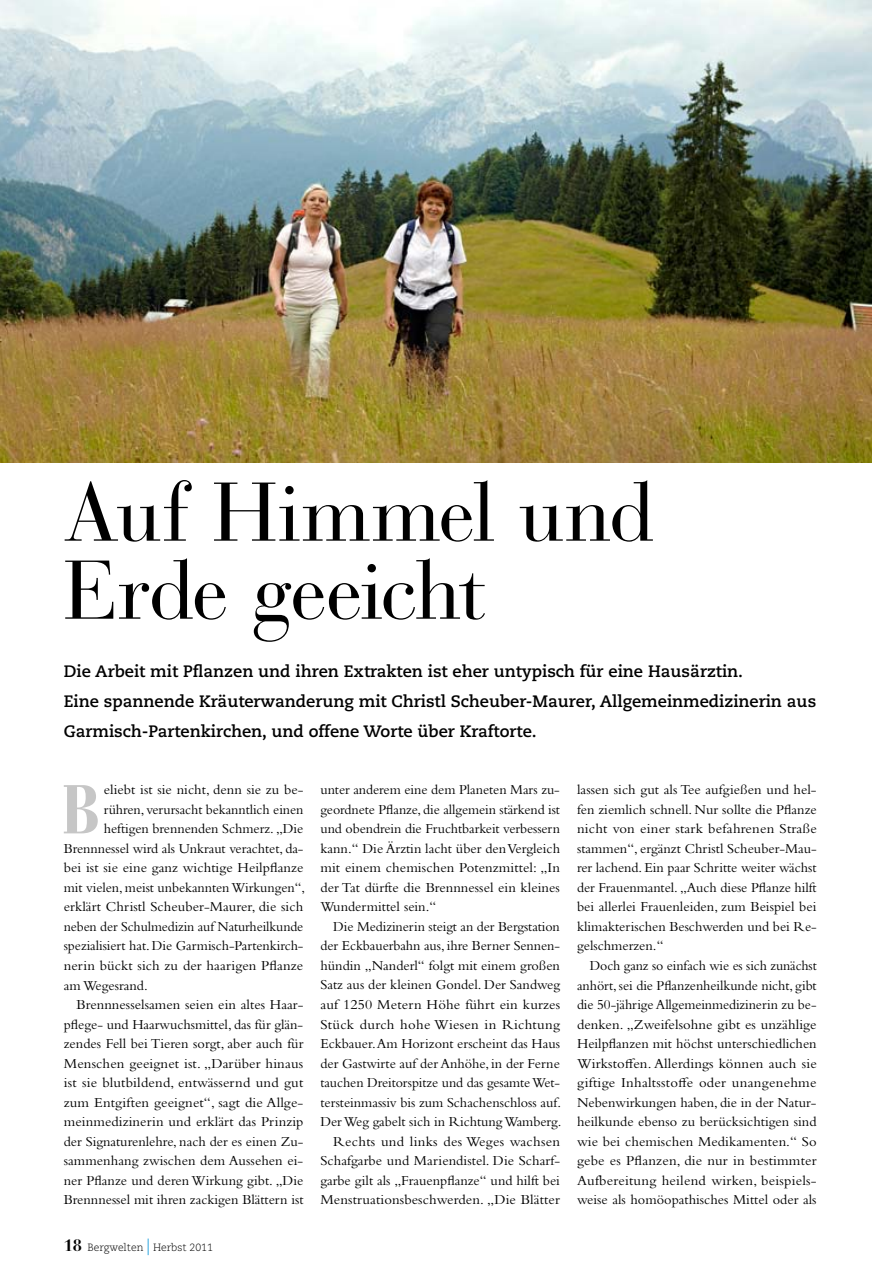
<style>
.page{position:relative;width:872px;height:1285px;background:#fff}
.page>*{position:absolute;margin:0;border:0;box-sizing:border-box;transform-origin:0 0}
.t1{font:82.5px/78px "Bauer Bodoni Std";letter-spacing:-.025em;color:#000}
.t2{font:700 condensed 74.4px "Bodoni Std";color:#c6c6c6}
.t3{font:700 16.5px/30px "Caecilia LT Std";color:#000}
.t4{font:14.25px/19.5px "Bembo Std";color:#000;text-align:justify}
.t5{font:300 10.5px "Caecilia LT Std";color:#000}
.s1{font-family:"Bauer Bodoni Std";font-weight:700;font-size:16.5px}
.s2{font-family:"Bauer Bodoni Std";font-weight:400;font-size:16.5px;color:#36a9e1}
</style>
<div class="page">
<img style="left:0;top:0;width:872px;height:462px">
<h1 class="t1" style="left:64px;top:474px;width:591px">Auf Himmel und<br>Erde geeicht</h1>
<p class="t3" style="left:64px;top:656px;width:754px">Die Arbeit mit Pflanzen und ihren Extrakten ist eher untypisch für eine Hausärztin.<br>Eine spannende Kräuterwanderung mit Christl Scheuber-Maurer, Allgemeinmedizinerin aus<br>Garmisch-Partenkirchen, und offene Worte über Kraftorte.</p>
<h2 class="t2" style="left:63px;top:768px;width:39px">B</h2>
<p class="t4" style="left:104px;top:779px;width:201px">eliebt ist sie nicht, denn sie zu be-</p>
<p class="t4" style="left:104px;top:799px;width:201px">rühren, verursacht bekanntlich einen</p>
<p class="t4" style="left:104px;top:818px;width:201px">heftigen brennenden Schmerz. „Die</p>
<p class="t4" style="left:64px;top:838px;width:241px">Brennnessel wird als Unkraut verachtet, da-</p>
<p class="t4" style="left:64px;top:857px;width:241px">bei ist sie eine ganz wichtige Heilpflanze</p>
<p class="t4" style="left:64px;top:877px;width:243px">mit vielen, meist unbekannten Wirkungen“,</p>
<p class="t4" style="left:64px;top:896px;width:241px">erklärt Christl Scheuber-Maurer, die sich</p>
<p class="t4" style="left:64px;top:916px;width:241px">neben der Schulmedizin auf Naturheilkunde</p>
<p class="t4" style="left:64px;top:935px;width:241px">spezialisiert hat. Die Garmisch-Partenkirch-</p>
<p class="t4" style="left:64px;top:955px;width:241px">nerin bückt sich zu der haarigen Pflanze</p>
<p class="t4" style="left:64px;top:974px;width:85px">am Wegesrand.</p>
<p class="t4" style="left:77px;top:994px;width:228px">Brennnesselsamen seien ein altes Haar-</p>
<p class="t4" style="left:64px;top:1013px;width:241px">pflege- und Haarwuchsmittel, das für glän-</p>
<p class="t4" style="left:64px;top:1033px;width:241px">zendes Fell bei Tieren sorgt, aber auch für</p>
<p class="t4" style="left:64px;top:1052px;width:241px">Menschen geeignet ist. „Darüber hinaus</p>
<p class="t4" style="left:64px;top:1072px;width:241px">ist sie blutbildend, entwässernd und gut</p>
<p class="t4" style="left:64px;top:1091px;width:241px">zum Entgiften geeignet“, sagt die Allge-</p>
<p class="t4" style="left:64px;top:1111px;width:241px">meinmedizinerin und erklärt das Prinzip</p>
<p class="t4" style="left:64px;top:1130px;width:241px">der Signaturenlehre, nach der es einen Zu-</p>
<p class="t4" style="left:64px;top:1150px;width:241px">sammenhang zwischen dem Aussehen ei-</p>
<p class="t4" style="left:64px;top:1169px;width:241px">ner Pflanze und deren Wirkung gibt. „Die</p>
<p class="t4" style="left:64px;top:1189px;width:241px">Brennnessel mit ihren zackigen Blättern ist</p>
<p class="t5" style="left:64px;top:1240px;width:151px"><span class="s1">18</span> Bergwelten <span class="s2">|</span> Herbst 2011</p>
<p class="t4" style="left:320px;top:779px;width:241px">unter anderem eine dem Planeten Mars zu&shy;geordnete Pflanze, die allgemein stärkend ist und obendrein die Fruchtbarkeit verbessern kann.“ Die Ärztin lacht über den Vergleich mit einem chemischen Potenzmittel: „In der Tat dürfte die Brennnessel ein kleines Wundermittel sein.“</p>
<p class="t4" style="left:320px;top:916px;width:243px;text-align:right">Die Medizinerin steigt an der Bergstation der Eckbauerbahn aus, ihre Berner Sennen&shy;hündin „Nanderl“ folgt mit einem großen Satz aus der kleinen Gondel. Der Sandweg auf 1250 Metern Höhe führt ein kurzes Stück durch hohe Wiesen in Richtung Eckbauer. Am Horizont erscheint das Haus der Gastwirte auf der Anhöhe, in der Ferne tauchen Dreitorspitze und das gesamte Wet&shy;tersteinmassiv bis zum Schachenschloss auf.<br>Der Weg gabelt sich in Richtung Wamberg.<br>Rechts und links des Weges wachsen Schafgarbe und Mariendistel. Die Scharf&shy;garbe gilt als „Frauenpflanze“ und hilft bei Menstruationsbeschwerden. „Die Blätter</p>
<p class="t4" style="left:577px;top:779px;width:241px">lassen sich gut als Tee aufgießen und hel&shy;fen ziemlich schnell. Nur sollte die Pflanze nicht von einer stark befahrenen Straße stammen“, ergänzt Christl Scheuber-Mau&shy;rer lachend. Ein paar Schritte weiter wächst der Frauenmantel. „Auch diese Pflanze hilft bei allerlei Frauenleiden, zum Beispiel bei klimakterischen Beschwerden und bei Re&shy;gelschmerzen.“</p>
<p class="t4" style="left:577px;top:955px;width:241px;text-indent:13px">Doch ganz so einfach wie es sich zunächst anhört, sei die Pflanzenheilkunde nicht, gibt die 50-jährige Allgemeinmedizinerin zu be&shy;denken. „Zweifelsohne gibt es unzählige Heilpflanzen mit höchst unterschiedlichen Wirkstoffen. Allerdings können auch sie giftige Inhaltsstoffe oder unangenehme Nebenwirkungen haben, die in der Natur&shy;heilkunde ebenso zu berücksichtigen sind wie bei chemischen Medikamenten.“ So gebe es Pflanzen, die nur in bestimmter Aufbereitung heilend wirken, beispiels&shy;weise als homöopathisches Mittel oder als</p>
</div>
